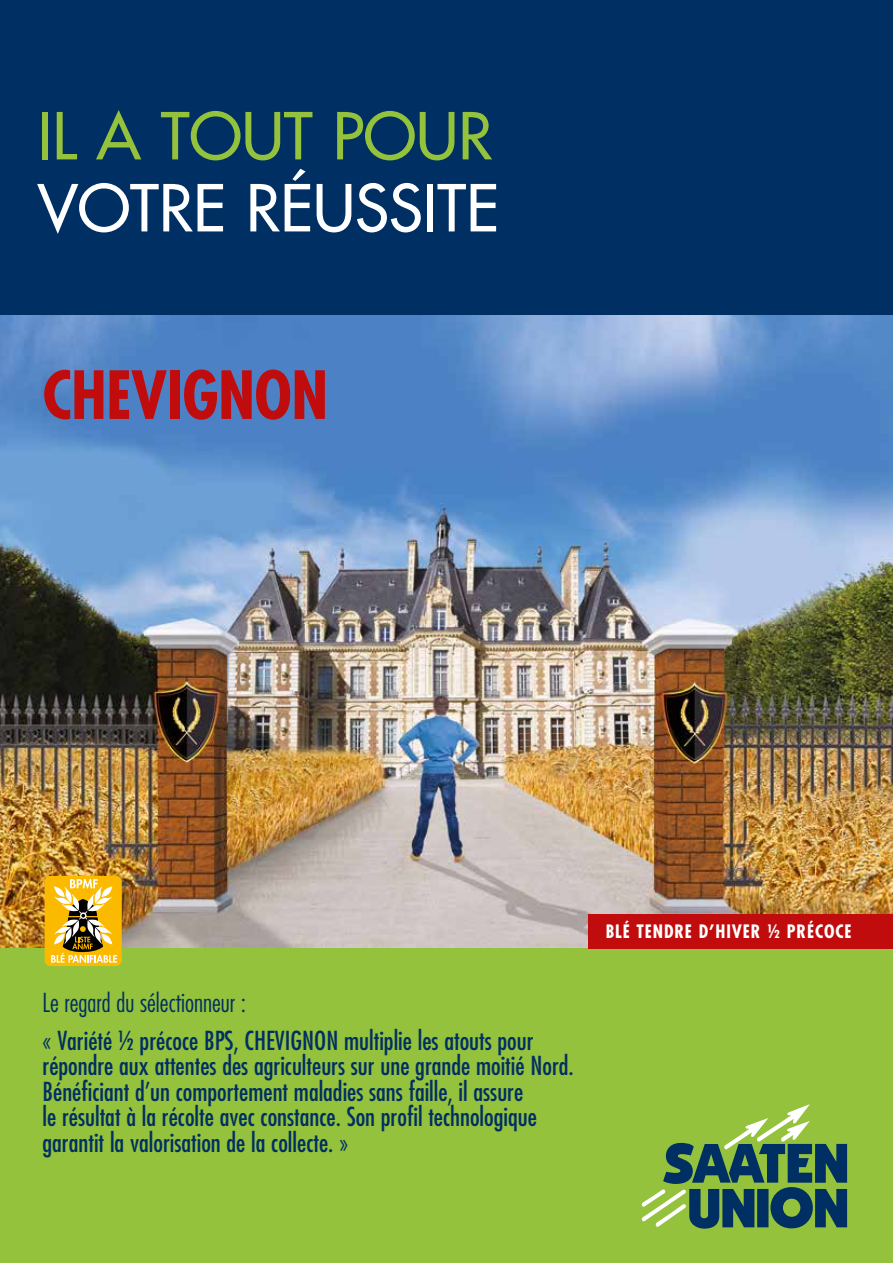
<style>
.page{position:relative;width:893px;height:1263px;background:#fff}
.page>*{position:absolute;margin:0;border:0;box-sizing:border-box;transform-origin:0 0}
.t1{font:700 condensed 64.5px "Futura Std";letter-spacing:-.01em;color:#c00c0c}
.t2{font:500 63px "Futura Std";color:#fff}
.t3{font:500 63px "Futura Std";color:#94c23d}
.t4{font:condensed 25.5px/25.5px "Futura Std";color:#002f63}
.t5{font:300 condensed 25.5px "Futura Std";color:#002f63}
.t6{font:700 condensed 18px "Futura Std";letter-spacing:.05em;color:#fff}
</style>
<div class="page">
<img style="left:0;top:315px;width:893px;height:633px">
<div style="left:0;top:0;width:893px;height:315px;background:#002f63"></div>
<div style="left:0;top:948px;width:893px;height:315px;background:#94c23d"></div>
<svg style="left:642px;top:1104px;width:205px;height:125px"></svg>
<div style="left:589px;top:914px;width:304px;height:34px;background:#c00c0c"></div>
<div style="left:45px;top:876px;width:77px;height:90px;background:#fbba00;border-radius:6px"></div>
<svg style="left:51px;top:879px;width:66px;height:84px"></svg>
<h2 class="t3" style="left:38px;top:97px;width:456px">IL A TOUT POUR</h2>
<h2 class="t2" style="left:38px;top:169px;width:463px">VOTRE RÉUSSITE</h2>
<h1 class="t1" style="left:43px;top:355px;width:287px">CHEVIGNON</h1>
<p class="t5" style="left:43px;top:987px;width:205px">Le regard du sélectionneur :</p>
<p class="t4" style="left:43px;top:1027px;width:533px">« Variété ½ précoce BPS, CHEVIGNON multiplie les atouts pour répondre aux attentes des agriculteurs sur une grande moitié Nord.<br>Bénéficiant d’un comportement maladies sans faille, il assure<br>le résultat à la récolte avec constance. Son profil technologique garantit la valorisation de la collecte. »</p>
<p class="t6" style="left:606px;top:920px;width:247px">BLÉ TENDRE D’HIVER ½ PRÉCOCE</p>
</div>
